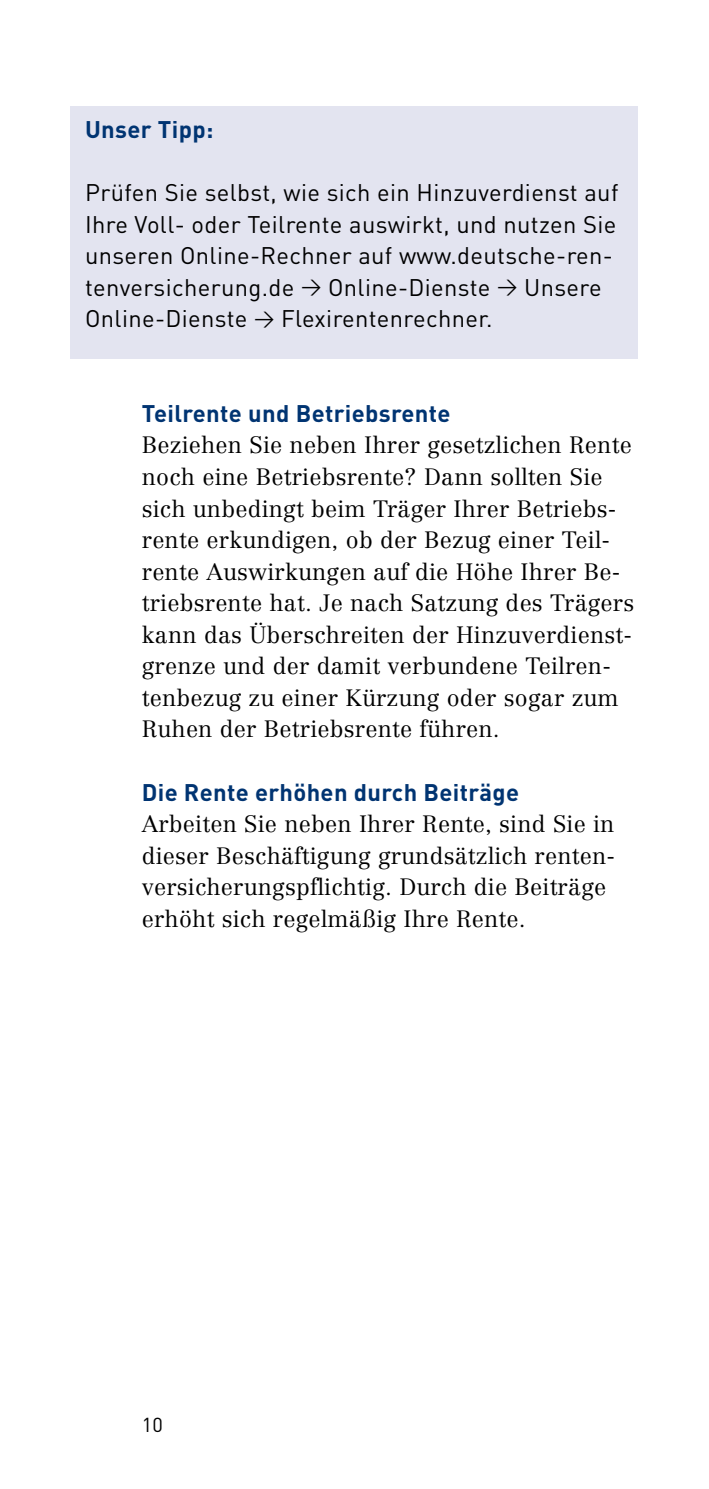
<style>
.page{position:relative;width:709px;height:1489px;background:#fff}
.page>*{position:absolute;margin:0;border:0;box-sizing:border-box;transform-origin:0 0}
.t1{font:23.75px/31.5px "DIN";letter-spacing:.015em;color:#000}
.t2{font:700 23.75px "DIN";letter-spacing:.015em;color:#003472}
.t3{font:300 23.25px/31.5px "Centennial";letter-spacing:.01em;color:#000}
.t4{font:20px "DIN";color:#000}
.s1{font-family:"DIN Regular Alternate";font-size:20px}
</style>
<div class="page">
<div style="left:71px;top:106px;width:567px;height:253px;background:#e3e4f0"></div>
<h3 class="t2" style="left:85px;top:114px;width:130px">Unser Tipp:</h3>
<p class="t1" style="left:85px;top:176px;width:535px">Prüfen Sie selbst, wie sich ein Hinzuverdienst auf Ihre Voll- oder Teilrente auswirkt, und nutzen Sie unseren Online-Rechner auf www.deutsche-ren&shy;tenversicherung.de <span class="s1">&gt;</span> Online-Dienste <span class="s1">&gt;</span> Unsere Online-Dienste <span class="s1">&gt;</span> Flexirentenrechner.</p>
<h3 class="t2" style="left:142px;top:398px;width:310px">Teilrente und Betriebsrente</h3>
<p class="t3" style="left:142px;top:429px;width:494px">Beziehen Sie neben Ihrer gesetzlichen Rente noch eine Betriebsrente? Dann sollten Sie sich unbedingt beim Träger Ihrer Betriebs&shy;rente erkundigen, ob der Bezug einer Teil&shy;rente Auswirkungen auf die Höhe Ihrer Be&shy;triebsrente hat. Je nach Satzung des Trägers kann das Überschreiten der Hinzuverdienst&shy;grenze und der damit verbundene Teilren&shy;tenbezug zu einer Kürzung oder sogar zum Ruhen der Betriebsrente führen.</p>
<h3 class="t2" style="left:142px;top:776px;width:379px">Die Rente erhöhen durch Beiträge</h3>
<p class="t3" style="left:142px;top:808px;width:475px">Arbeiten Sie neben Ihrer Rente, sind Sie in dieser Beschäftigung grundsätzlich renten&shy;versicherungspflichtig. Durch die Beiträge erhöht sich regelmäßig Ihre Rente.</p>
<p class="t4" style="left:142px;top:1411px;width:23px">10</p>
</div>
